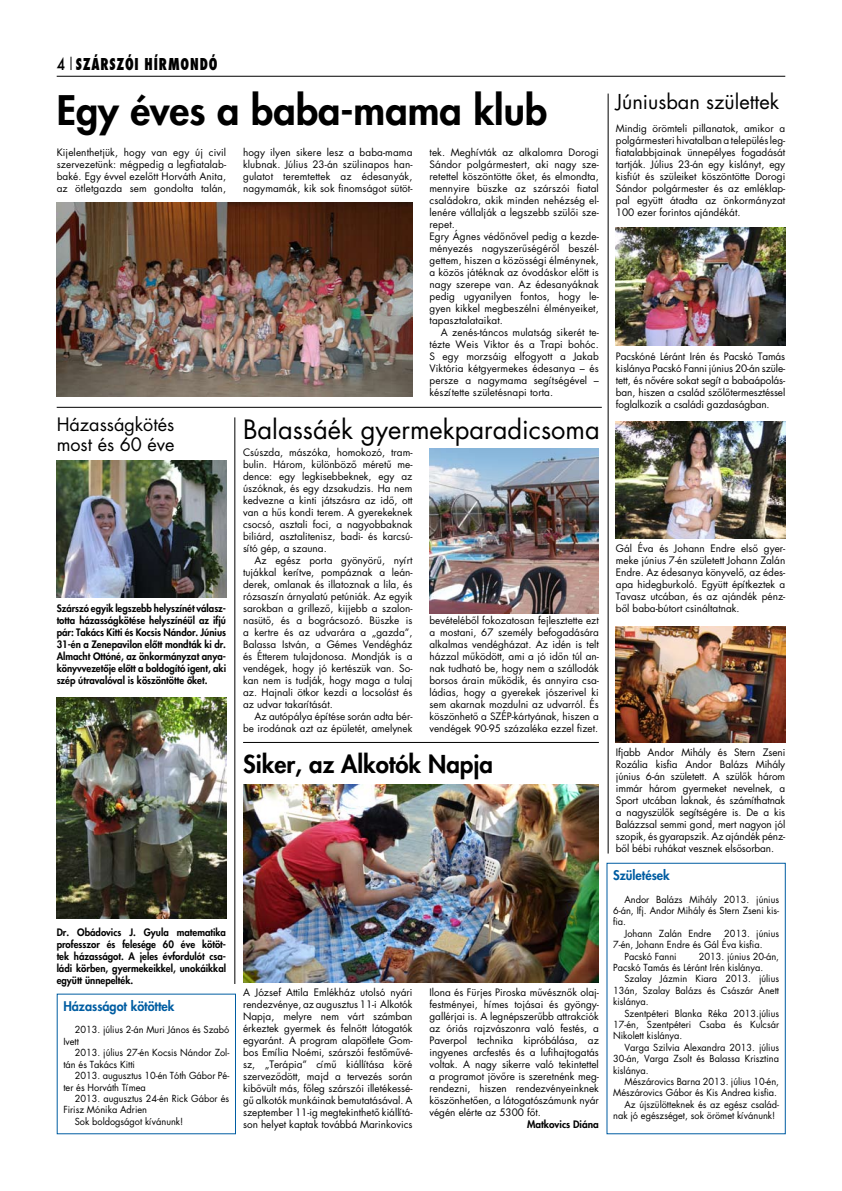
<style>
.page{position:relative;width:842px;height:1191px;background:#fff}
.page>*{position:absolute;margin:0;border:0;box-sizing:border-box;transform-origin:0 0}
.t1{font:39.6px "MH Futura Heavy";color:#000}
.t2{font:26px "MH Futura Book";color:#000}
.t3{font:24px "MH Futura Heavy";color:#000}
.t4{font:20px "MH Futura Book";color:#000}
.t5{font:18px/20px "MH Futura Book";color:#000}
.t6{font:800 condensed 16px "Futura";letter-spacing:.065em;color:#000;scale:.85 1}
.t7{font:13px "MH Futura Heavy";color:#005da2}
.t8{font:10px/12px "MH Futura Book";letter-spacing:.01em;color:#000;text-align:justify}
.t9{font:10px/12px "MH Futura Heavy";color:#000;text-align:justify;scale:.96 1}
.t10{font:10px "MH Futura Heavy";color:#000}
.t11{font:9.5px/11.4px "MH Futura Book";color:#000}
.s1{font-weight:500;font-stretch:normal}
</style>
<div class="page">
<hr style="left:57px;top:76px;width:728px;height:1px;background:#000">
<svg style="left:70px;top:57px;width:1px;height:13px"></svg>
<div style="left:606px;top:862px;width:180px;height:272px;border:1px solid #005da2"></div>
<img style="left:57px;top:202px;width:355px;height:195px">
<img style="left:57px;top:460px;width:169px;height:138px">
<img style="left:616px;top:228px;width:169px;height:118px">
<img style="left:616px;top:422px;width:169px;height:116px">
<img style="left:616px;top:626px;width:169px;height:116px">
<img style="left:57px;top:697px;width:169px;height:221px">
<img style="left:429px;top:449px;width:170px;height:164px">
<img style="left:243px;top:784px;width:356px;height:198px">
<hr style="left:608px;top:94px;width:1px;height:759px;background:#000">
<hr style="left:235px;top:417px;width:1px;height:567px;background:#000">
<hr style="left:57px;top:407px;width:545px;height:1px;background:#000">
<hr style="left:243px;top:742px;width:356px;height:1px;background:#000">
<h3 class="t6" style="left:57px;top:53px;width:191px"><span class="s1">4</span> SZÁRSZÓI HÍRMONDÓ</h3>
<h1 class="t1" style="left:57px;top:84px;width:492px">Egy éves a baba-mama klub</h1>
<p class="t8" style="left:57px;top:146px;width:171px">Kijelenthetjük, hogy van egy új civil szervezetünk: mégpedig a legfiatalab&shy;baké. Egy évvel ezelõtt Horváth Anita, az ötletgazda sem gondolta talán,</p>
<p class="t8" style="left:243px;top:146px;width:171px">hogy ilyen sikere lesz a baba-mama klubnak. Július 23-án szülinapos han&shy;gulatot teremtettek az édesanyák, nagymamák, kik sok finomságot sütöt-</p>
<p class="t8" style="left:429px;top:146px;width:171px;text-align:left">tek. Meghívták az alkalomra Dorogi Sándor polgármestert, aki nagy sze&shy;retettel köszöntötte õket, és elmondta, mennyire büszke az szárszói fiatal családokra, akik minden nehézség el&shy;lenére vállalják a legszebb szülõi sze&shy;repet.<br>Egry Ágnes védõnõvel pedig a kezde&shy;ményezés nagyszerûségérõl beszél&shy;gettem, hiszen a közösségi élménynek, a közös játéknak az óvodáskor elõtt is nagy szerepe van. Az édesanyáknak pedig ugyanilyen fontos, hogy le&shy;gyen kikkel megbeszélni élményeiket, tapasztalataikat.</p>
<p class="t8" style="left:429px;top:326px;width:171px;text-indent:11px">A zenés-táncos mulatság sikerét te&shy;tézte Weis Viktor és a Trapi bohóc.<br>S egy morzsáig elfogyott a Jakab Viktória kétgyermekes édesanya – és persze a nagymama segítségével – készítette születésnapi torta.</p>
<h3 class="t5" style="left:57px;top:414px;width:119px">Házasságkötés most és 60 éve</h3>
<p class="t9" style="left:57px;top:602px;width:178px">Szárszó egyik legszebb helyszínét válasz&shy;totta házasságkötése helyszínéül az ifjú pár: Takács Kitti és Kocsis Nándor. Június 31-én a Zenepavilon elõtt mondták ki dr.<br>Almacht Ottóné, az önkormányzat anya&shy;könyvvezetõje elõtt a boldogító igent, aki szép útravalóval is köszöntötte õket.</p>
<h2 class="t2" style="left:243px;top:411px;width:358px">Balassáék gyermekparadicsoma</h2>
<p class="t8" style="left:243px;top:446px;width:171px">Csúszda, mászóka, homokozó, tram&shy;bulin. Három, különbözõ méretû me&shy;dence: egy legkisebbeknek, egy az úszóknak, és egy dzsakudzis. Ha nem kedvezne a kinti játszásra az idõ, ott van a hûs kondi terem. A gyerekeknek csocsó, asztali foci, a nagyobbaknak biliárd, asztalitenisz, badi- és karcsú&shy;sító gép, a szauna.</p>
<p class="t8" style="left:243px;top:554px;width:171px;text-indent:11px">Az egész porta gyönyörû, nyírt tujákkal kerítve, pompáznak a leán&shy;derek, omlanak és illatoznak a lila, és rózsaszín árnyalatú petúniák. Az egyik sarokban a grillezõ, kijjebb a szalon&shy;nasütõ, és a bográcsozó. Büszke is a kertre és az udvarára a „gazda”, Balassa István, a Gémes Vendégház és Étterem tulajdonosa. Mondják is a vendégek, hogy jó kertészük van. So&shy;kan nem is tudják, hogy maga a tulaj az. Hajnali ötkor kezdi a locsolást és az udvar takarítását.</p>
<p class="t8" style="left:243px;top:710px;width:171px;text-align:right">Az autópálya építése során adta bér&shy;be irodának azt az épületét, amelynek</p>
<p class="t8" style="left:429px;top:614px;width:171px">bevételébõl fokozatosan fejlesztette ezt a mostani, 67 személy befogadására alkalmas vendégházat. Az idén is telt házzal mûködött, ami a jó idõn túl an&shy;nak tudható be, hogy nem a szállodák borsos árain mûködik, és annyira csa&shy;ládias, hogy a gyerekek jószerivel ki sem akarnak mozdulni az udvarról. És köszönhetõ a SZÉP-kártyának, hiszen a vendégek 90-95 százaléka ezzel fizet.</p>
<h3 class="t3" style="left:243px;top:748px;width:252px">Siker, az Alkotók Napja</h3>
<p class="t9" style="left:57px;top:926px;width:178px">Dr. Obádovics J. Gyula matematika professzor és felesége 60 éve kötöt&shy;tek házasságot. A jeles évfordulót csa&shy;ládi körben, gyermekeikkel, unokáikkal együtt ünnepelték.</p>
<h3 class="t7" style="left:63px;top:997px;width:113px">Házasságot kötöttek</h3>
<p class="t11" style="left:63px;top:1024px;width:167px;text-indent:11px">2013. július 2-án Muri János és Szabó<br>Ivett</p>
<p class="t11" style="left:63px;top:1047px;width:167px;text-indent:11px">2013. július 27-én Kocsis Nándor Zol&shy;tán és Takács Kitti</p>
<p class="t11" style="left:63px;top:1069px;width:167px;text-indent:11px">2013. augusztus 10-én Tóth Gábor Pé&shy;ter és Horváth Tímea</p>
<p class="t11" style="left:75px;top:1092px;width:156px">2013. augusztus 24-én Rick Gábor és</p>
<p class="t11" style="left:63px;top:1104px;width:85px">Firisz Mónika Adrien</p>
<p class="t11" style="left:75px;top:1115px;width:110px">Sok boldogságot kívánunk!</p>
<p class="t8" style="left:243px;top:986px;width:171px">A József Attila Emlékház utolsó nyári rendezvénye, az augusztus 11-i Alkotók Napja, melyre nem várt számban érkeztek gyermek és felnõtt látogatók egyaránt. A program alapötlete Gom&shy;bos Emília Noémi, szárszói festõmûvé&shy;sz, „Terápia” címû kiállítása köré szervezõdött, majd a tervezés során kibõvült más, fõleg szárszói illetékessé&shy;gû alkotók munkáinak bemutatásával. A szeptember 11-ig megtekinthetõ kiállítá&shy;son helyet kaptak továbbá Marinkovics</p>
<p class="t8" style="left:429px;top:986px;width:171px">Ilona és Fürjes Piroska mûvésznõk olaj&shy;festményei, hímes tojásai és gyöngy&shy;gallérjai is. A legnépszerûbb attrakciók az óriás rajzvászonra való festés, a Paverpol technika kipróbálása, az ingyenes arcfestés és a lufihajtogatás voltak. A nagy sikerre való tekintettel a programot jövõre is szeretnénk meg&shy;rendezni, hiszen rendezvényeinknek köszönhetõen, a látogatószámunk nyár végén elérte az 5300 fõt.</p>
<p class="t10" style="left:527px;top:1118px;width:73px">Matkovics Diána</p>
<h3 class="t4" style="left:616px;top:88px;width:165px">Júniusban születtek</h3>
<p class="t8" style="left:616px;top:122px;width:171px">Mindig örömteli pillanatok, amikor a polgármesteri hivatalban a település leg&shy;fiatalabbjainak ünnepélyes fogadását tartják. Július 23-án egy kislányt, egy kisfiút és szüleiket köszöntötte Dorogi Sándor polgármester és az emléklap&shy;pal együtt átadta az önkormányzat 100 ezer forintos ajándékát.</p>
<p class="t8" style="left:616px;top:350px;width:171px">Pacskóné Léránt Irén és Pacskó Tamás kislánya Pacskó Fanni június 20-án szüle&shy;tett, és nõvére sokat segít a babaápolás&shy;ban, hiszen a család szõlõtermesztéssel foglalkozik a családi gazdaságban.</p>
<p class="t8" style="left:616px;top:542px;width:171px">Gál Éva és Johann Endre elsõ gyer&shy;meke június 7-én született Johann Zalán Endre. Az édesanya könyvelõ, az édes&shy;apa hidegburkoló. Együtt építkeztek a Tavasz utcában, és az ajándék pénz&shy;bõl baba-bútort csináltatnak.</p>
<p class="t8" style="left:616px;top:746px;width:171px">Ifjabb Andor Mihály és Stern Zseni Rozália kisfia Andor Balázs Mihály június 6-án született. A szülõk három immár három gyermeket nevelnek, a Sport utcában laknak, és számíthatnak a nagyszülõk segítségére is. De a kis Balázzsal semmi gond, mert nagyon jól szopik, és gyarapszik. Az ajándék pénz&shy;bõl bébi ruhákat vesznek elsõsorban.</p>
<h3 class="t7" style="left:613px;top:866px;width:58px">Születések</h3>
<p class="t11" style="left:624px;top:893px;width:156px">Andor Balázs Mihály 2013. június</p>
<p class="t11" style="left:613px;top:904px;width:167px">6-án, Ifj. Andor Mihály és Stern Zseni kis-</p>
<p class="t11" style="left:613px;top:916px;width:14px">fia.</p>
<p class="t11" style="left:624px;top:927px;width:88px">Johann Zalán Endre</p>
<p class="t11" style="left:724px;top:927px;width:56px">2013. június</p>
<p class="t11" style="left:613px;top:939px;width:151px">7-én, Johann Endre és Gál Éva kisfia.</p>
<p class="t11" style="left:624px;top:950px;width:54px">Pacskó Fanni</p>
<p class="t11" style="left:613px;top:950px;width:167px;text-indent:86px">2013. június 20-án,<br>Pacskó Tamás és Léránt Irén kislánya.</p>
<p class="t11" style="left:613px;top:973px;width:167px;text-align:justify;text-indent:11px">Szalay Jázmin Kiara 2013. július 13án, Szalay Balázs és Császár Anett kislánya.</p>
<p class="t11" style="left:613px;top:1007px;width:167px;text-align:justify;text-indent:11px">Szentpéteri Blanka Réka 2013.július 17-én, Szentpéteri Csaba és Kulcsár Nikolett kislánya.</p>
<p class="t11" style="left:613px;top:1041px;width:167px;text-align:justify;text-indent:11px">Varga Szilvia Alexandra 2013. július 30-án, Varga Zsolt és Balassa Krisztina kislánya.</p>
<p class="t11" style="left:624px;top:1075px;width:156px">Mészárovics Barna 2013. július 10-én,</p>
<p class="t11" style="left:613px;top:1087px;width:165px">Mészárovics Gábor és Kis Andrea kisfia.</p>
<p class="t11" style="left:624px;top:1098px;width:156px">Az újszülötteknek és az egész család-</p>
<p class="t11" style="left:613px;top:1110px;width:164px">nak jó egészséget, sok örömet kívánunk!</p>
</div>
